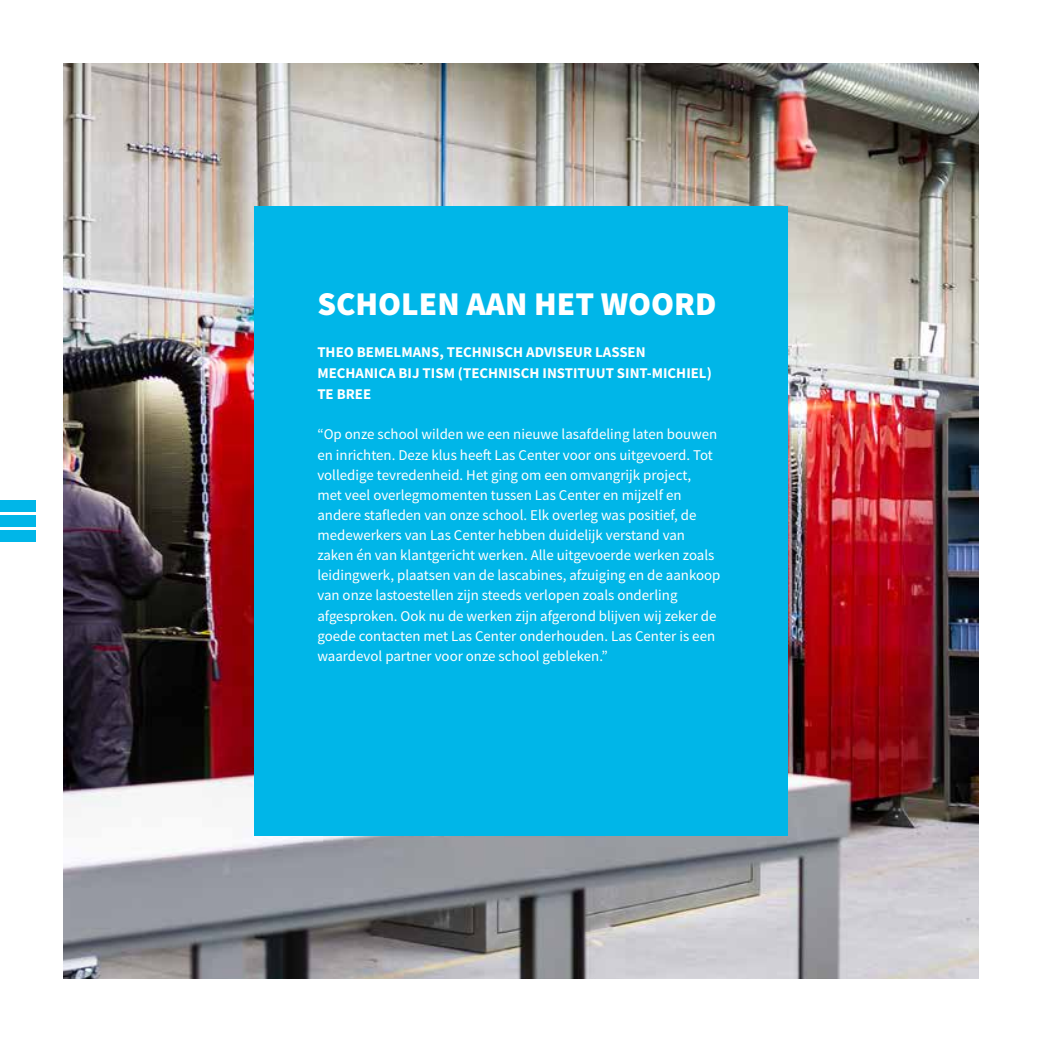
<style>
.page{position:relative;width:1042px;height:1042px;background:#fff}
.page>*{position:absolute;margin:0;border:0;box-sizing:border-box;transform-origin:0 0}
.t1{font:900 33.25px "Source Sans Pro";color:#fff}
.t2{font:14.88px/20.1px "Source Sans Pro";color:#fff}
.t3{font:700 14.88px/21px "Source Sans Pro";color:#fff}
</style>
<div class="page">
<img style="left:63px;top:63px;width:916px;height:916px">
<div style="left:254px;top:206px;width:533px;height:629px;background:#00b6e8"></div>
<div style="left:0;top:500px;width:36px;height:12px;background:#00b6e8"></div>
<div style="left:0;top:515px;width:36px;height:12px;background:#00b6e8"></div>
<div style="left:0;top:529px;width:36px;height:12px;background:#00b6e8"></div>
<h1 class="t1" style="left:317px;top:281px;width:40px">SCHOLEN</h1>
<h1 class="t1" style="left:466px;top:281px;width:252px">AAN HET WOORD</h1>
<p class="t3" style="left:317px;top:341px;width:330px">THEO BEMELMANS, TECHNISCH ADVISEUR LASSEN<br>MECHANICA BIJ TISM</p>
<p class="t3" style="left:458px;top:362px;width:255px">(TECHNISCH INSTITUUT SINT-MICHIEL)</p>
<p class="t3" style="left:317px;top:383px;width:55px">TE BREE</p>
<p class="t2" style="left:317px;top:424px;width:405px">“Op onze school wilden we een nieuwe lasafdeling laten bouwen en inrichten. Deze klus heeft Las Center voor ons uitgevoerd. Tot volledige tevredenheid. Het ging om een omvangrijk project,<br>met veel overlegmomenten tussen Las Center en mijzelf en andere stafleden van onze school. Elk overleg was positief, de medewerkers van Las Center hebben duidelijk verstand van zaken én van klantgericht werken. Alle uitgevoerde werken zoals leidingwerk, plaatsen van de lascabines, afzuiging en de aankoop van onze lastoestellen zijn steeds verlopen zoals onderling afgesproken. Ook nu de werken zijn afgerond blijven wij zeker de goede contacten met Las Center onderhouden. Las Center is een waardevol partner voor onze school gebleken.”</p>
</div>
